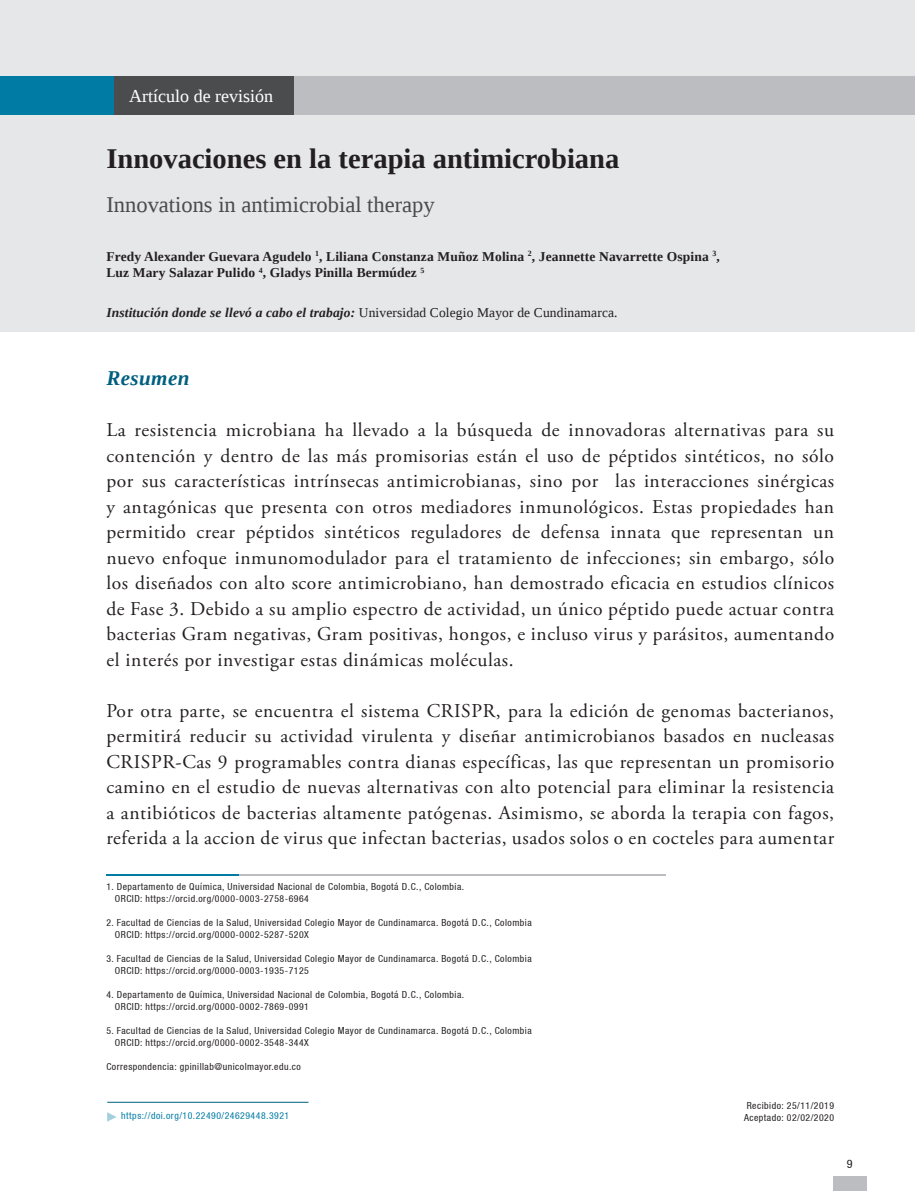
<style>
.page{position:relative;width:915px;height:1191px;background:#fff}
.page>*{position:absolute;margin:0;border:0;box-sizing:border-box;transform-origin:0 0}
.t1{font:700 28.5px "Liberation Serif";color:#231f20}
.t2{font:22.5px "Liberation Serif";color:#4b4c4d}
.t3{font:italic 700 21px "Liberation Serif";letter-spacing:.02em;color:#005f80}
.t4{font:19.5px/25.5px "Adobe Garamond Pro";letter-spacing:.03em;color:#231f20;text-align:justify}
.t5{font:18px "Liberation Serif";color:#fff}
.t6{font:700 13.5px "Liberation Serif";letter-spacing:.01em;color:#231f20}
.t7{font:italic 700 13.5px "Liberation Serif";letter-spacing:.01em;color:#231f20}
.t8{font:condensed 12px "Helvetica 57";color:#231f20}
.t9{font:condensed 9.75px "Helvetica 57";letter-spacing:.05em;color:#231f20}
.t10{font:condensed 9.75px "Helvetica 57";letter-spacing:.05em;color:#007ca4}
.s1{font-weight:400;font-style:normal}
</style>
<div class="page">
<div style="left:0;top:0;width:914px;height:332px;background:#e6e7e9"></div>
<div style="left:251px;top:76px;width:663px;height:39px;background:#bcbdc0"></div>
<div style="left:105px;top:76px;width:189px;height:39px;background:#4b4c4d"></div>
<div style="left:0;top:76px;width:114px;height:39px;background:#007ca4"></div>
<div style="left:832px;top:1175px;width:34px;height:16px;background:#bcbdc0"></div>
<hr style="left:106px;top:874px;width:133px;height:2px;background:#007ca4">
<hr style="left:239px;top:874px;width:427px;height:2px;background:#bcbdc0">
<svg style="left:107px;top:1112px;width:9px;height:9px"></svg>
<hr style="left:107px;top:1101px;width:201px;height:1px;background:#005f80">
<p class="t5" style="left:129px;top:84px;width:145px">Artículo de revisión</p>
<p class="t1" style="left:106px;top:139px;width:514px">Innovaciones en la terapia antimicrobiana</p>
<p class="t2" style="left:106px;top:190px;width:330px">Innovations in antimicrobial therapy</p>
<p class="t6" style="left:106px;top:247px;width:614px">Fredy Alexander Guevara Agudelo <sup>1</sup>, Liliana Constanza Muñoz Molina <sup>2</sup>, Jeannette Navarrette Ospina <sup>3</sup>,</p>
<p class="t6" style="left:106px;top:264px;width:319px">Luz Mary Salazar Pulido <sup>4</sup>, Gladys Pinilla Bermúdez <sup>5</sup></p>
<p class="t7" style="left:106px;top:304px;width:512px">Institución donde se llevó a cabo el trabajo: <span class="s1">Universidad Colegio Mayor de Cundinamarca.</span></p>
<p class="t3" style="left:106px;top:364px;width:85px">Resumen</p>
<p class="t4" style="left:106px;top:418px;width:729px">La resistencia microbiana ha llevado a la búsqueda de innovadoras alternativas para su contención y dentro de las más promisorias están el uso de péptidos sintéticos, no sólo por sus características intrínsecas antimicrobianas, sino por las interacciones sinérgicas y antagónicas que presenta con otros mediadores inmunológicos. Estas propiedades han permitido crear péptidos sintéticos reguladores de defensa innata que representan un nuevo enfoque inmunomodulador para el tratamiento de infecciones; sin embargo, sólo los diseñados con alto score antimicrobiano, han demostrado eficacia en estudios clínicos de Fase 3. Debido a su amplio espectro de actividad, un único péptido puede actuar contra bacterias Gram negativas, Gram positivas, hongos, e incluso virus y parásitos, aumentando el interés por investigar estas dinámicas moléculas.</p>
<p class="t4" style="left:106px;top:698px;width:729px">Por otra parte, se encuentra el sistema CRISPR, para la edición de genomas bacterianos, permitirá reducir su actividad virulenta y diseñar antimicrobianos basados en nucleasas CRISPR-Cas 9 programables contra dianas específicas, las que representan un promisorio camino en el estudio de nuevas alternativas con alto potencial para eliminar la resistencia a antibióticos de bacterias altamente patógenas. Asimismo, se aborda la terapia con fagos, referida a la accion de virus que infectan bacterias, usados solos o en cocteles para aumentar</p>
<p class="t9" style="left:106px;top:880px;width:359px">1. Departamento de Química, Universidad Nacional de Colombia, Bogotá D.C., Colombia.</p>
<p class="t9" style="left:115px;top:892px;width:195px">ORCID: https://orcid.org/0000-0003-2758-6964</p>
<p class="t9" style="left:106px;top:916px;width:426px">2. Facultad de Ciencias de la Salud, Universidad Colegio Mayor de Cundinamarca. Bogotá D.C., Colombia</p>
<p class="t9" style="left:115px;top:928px;width:195px">ORCID: https://orcid.org/0000-0002-5287-520X</p>
<p class="t9" style="left:106px;top:952px;width:426px">3. Facultad de Ciencias de la Salud, Universidad Colegio Mayor de Cundinamarca. Bogotá D.C., Colombia</p>
<p class="t9" style="left:115px;top:964px;width:195px">ORCID: https://orcid.org/0000-0003-1935-7125</p>
<p class="t9" style="left:106px;top:988px;width:359px">4. Departamento de Química, Universidad Nacional de Colombia, Bogotá D.C., Colombia.</p>
<p class="t9" style="left:115px;top:1000px;width:195px">ORCID: https://orcid.org/0000-0002-7869-0991</p>
<p class="t9" style="left:106px;top:1024px;width:426px">5. Facultad de Ciencias de la Salud, Universidad Colegio Mayor de Cundinamarca. Bogotá D.C., Colombia</p>
<p class="t9" style="left:115px;top:1036px;width:195px">ORCID: https://orcid.org/0000-0002-3548-344X</p>
<p class="t9" style="left:106px;top:1060px;width:196px">Correspondencia: gpinillab@unicolmayor.edu.co</p>
<p class="t10" style="left:121px;top:1110px;width:169px">https://doi.org/10.22490/24629448.3921</p>
<p class="t9" style="left:746px;top:1099px;width:89px">Recibido: 25/11/2019</p>
<p class="t9" style="left:743px;top:1111px;width:92px">Aceptado: 02/02/2020</p>
<p class="t8" style="left:846px;top:1156px;width:7px">9</p>
</div>
